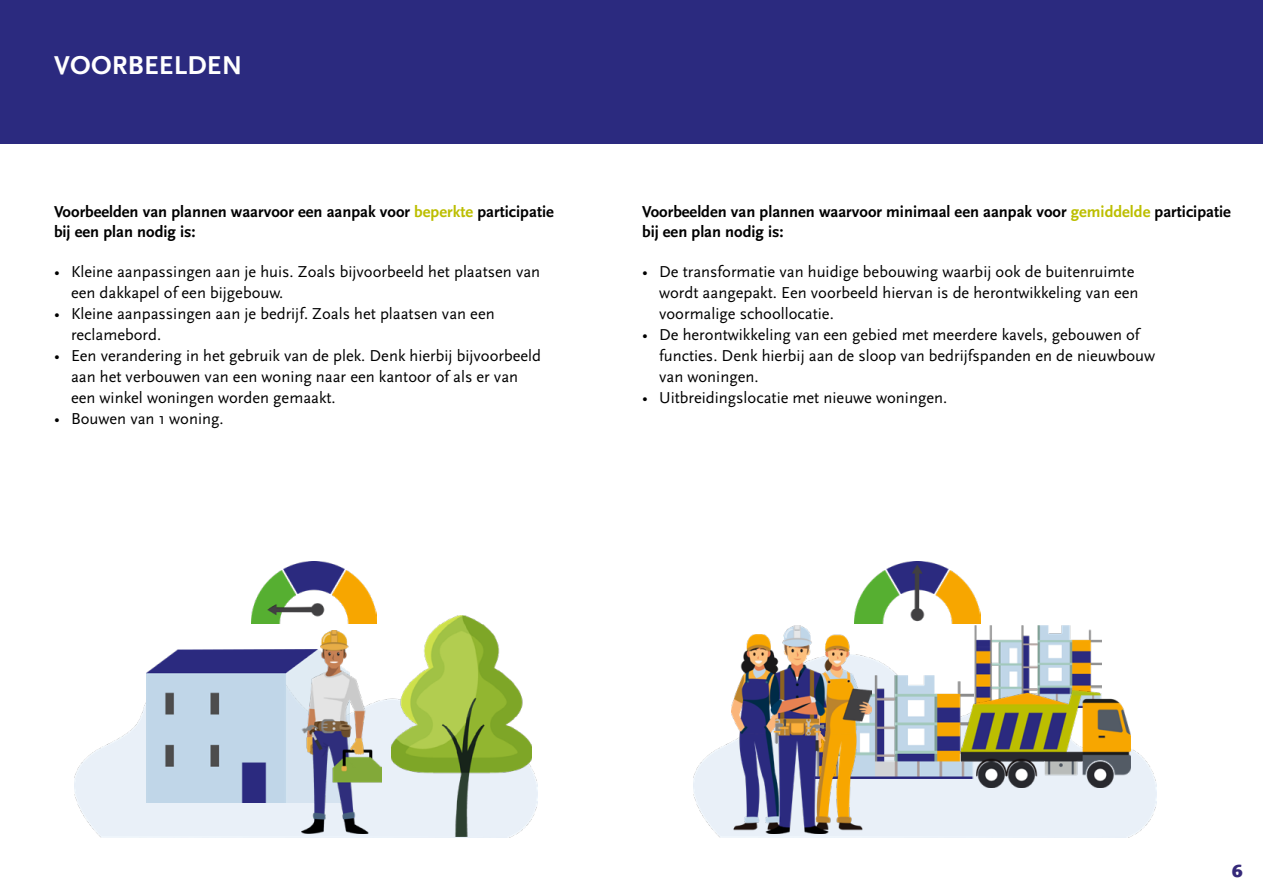
<style>
.page{position:relative;width:1263px;height:893px;background:#fff}
.page>*{position:absolute;margin:0;border:0;box-sizing:border-box;transform-origin:0 0}
.Kopje_pt_14_bold{font:700 27px "Scala Sans Pro";letter-spacing:.01em;color:#fff}
.t1{font:900 18px "Scala Sans Pro";color:#352979}
.t2{font:16.5px/21px "Scala Sans Pro";color:#000}
.Platte_tekst_zwart{font:700 16.5px/19.8px "Scala Sans Pro";color:#000}
.s1{color:#bcbe00}
</style>
<div class="page">
<div style="left:0;top:0;width:1263px;height:144px;background:#2b2a7f"></div>
<img style="left:74px;top:672px;width:464px;height:166px">
<img style="left:693px;top:658px;width:464px;height:180px">
<img style="left:147px;top:649px;width:155px;height:154px">
<img style="left:302px;top:630px;width:79px;height:203px">
<img style="left:872px;top:676px;width:102px;height:102px">
<img style="left:974px;top:626px;width:127px;height:64px">
<img style="left:962px;top:690px;width:168px;height:97px">
<img style="left:731px;top:625px;width:141px;height:208px">
<img style="left:392px;top:615px;width:139px;height:222px">
<img style="left:252px;top:561px;width:125px;height:63px">
<img style="left:855px;top:561px;width:125px;height:63px">
<p class="Kopje_pt_14_bold" style="left:54px;top:49px;width:190px">VOORBEELDEN</p>
<p class="Platte_tekst_zwart" style="left:54px;top:202px;width:501px">Voorbeelden van plannen waarvoor een aanpak voor <span class="s1">beperkte</span> participatie bij een plan nodig is:</p>
<p class="t2" style="left:71px;top:262px;width:471px;text-indent:-17px">• Kleine aanpassingen aan je huis. Zoals bijvoorbeeld het plaatsen van een dakkapel of een bijgebouw.</p>
<p class="t2" style="left:71px;top:304px;width:425px;text-indent:-17px">• Kleine aanpassingen aan je bedrijf. Zoals het plaatsen van een reclamebord.</p>
<p class="t2" style="left:71px;top:346px;width:472px;text-indent:-17px">• Een verandering in het gebruik van de plek. Denk hierbij bijvoorbeeld aan het verbouwen van een woning naar een kantoor of als er van een winkel woningen worden gemaakt.</p>
<p class="t2" style="left:54px;top:409px;width:171px">• Bouwen van 1 woning.</p>
<p class="Platte_tekst_zwart" style="left:642px;top:202px;width:590px">Voorbeelden van plannen waarvoor minimaal een aanpak voor <span class="s1">gemiddelde</span> participatie bij een plan nodig is:</p>
<p class="t2" style="left:659px;top:262px;width:481px;text-indent:-17px">• De transformatie van huidige bebouwing waarbij ook de buitenruimte wordt aangepakt. Een voorbeeld hiervan is de herontwikkeling van een voormalige schoollocatie.</p>
<p class="t2" style="left:659px;top:325px;width:498px;text-indent:-17px">• De herontwikkeling van een gebied met meerdere kavels, gebouwen of functies. Denk hierbij aan de sloop van bedrijfspanden en de nieuwbouw van woningen.</p>
<p class="t2" style="left:642px;top:388px;width:307px">• Uitbreidingslocatie met nieuwe woningen.</p>
<p class="t1" style="left:1232px;top:860px;width:12px">6</p>
</div>
